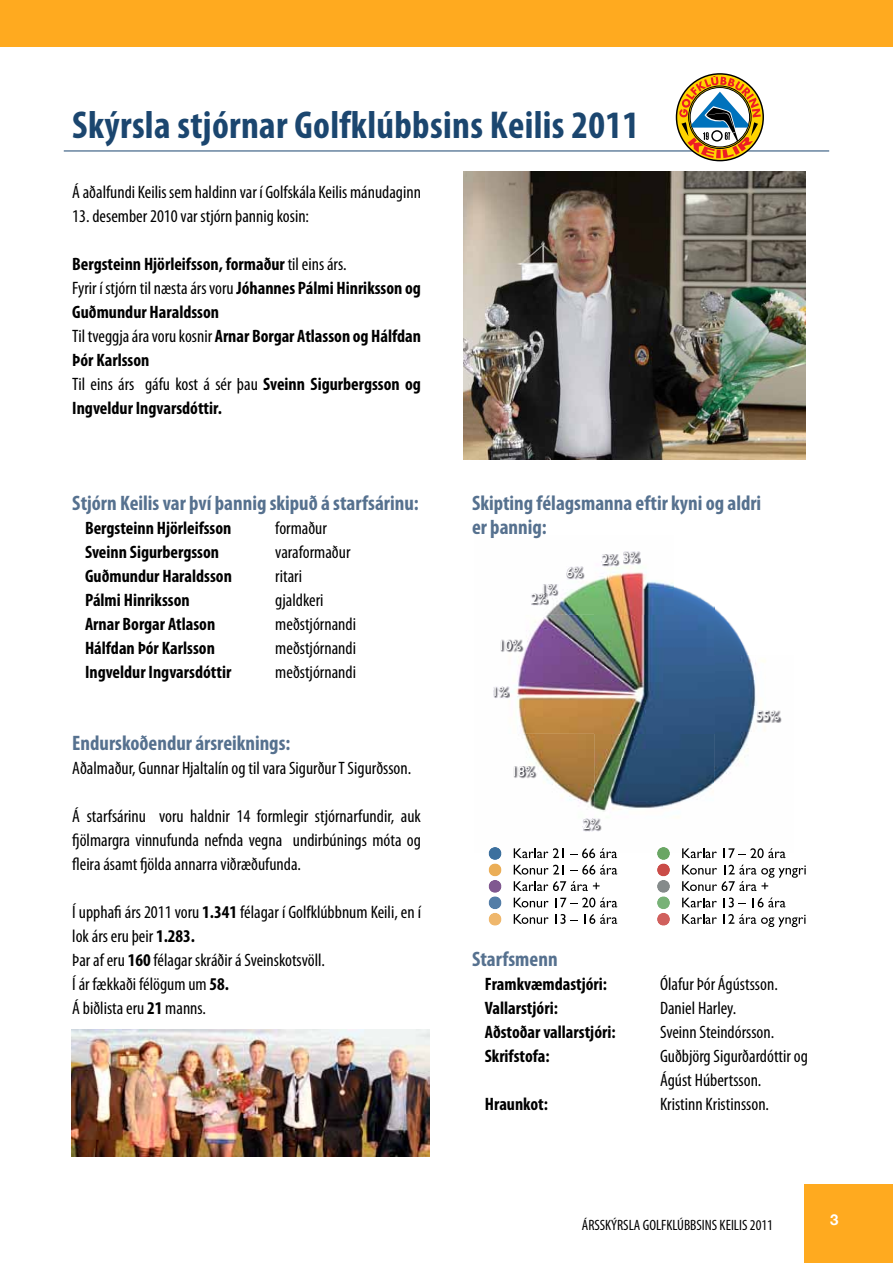
<style>
.page{position:relative;width:893px;height:1263px;background:#fff}
.page>*{position:absolute;margin:0;border:0;box-sizing:border-box;transform-origin:0 0}
.t1{font:700 condensed 39px "Myriad Pro";letter-spacing:.01em;color:#1b466f}
.t2{font:700 condensed 21px/24px "Myriad Pro";color:#56718f}
.t3{font:condensed 18px/24px "Myriad Pro";color:#000}
.t4{font:700 condensed 18px/24px "Myriad Pro";color:#000}
.t5{font:condensed 15px "Myriad Pro";color:#000}
.t6{font:700 15px "Helvetica Neue";color:#fff}
.t7{font:13.8px "Gill Sans";color:#fff}
.s1{font-weight:400}
.s2{font-weight:700}
</style>
<div class="page">
<div style="left:804px;top:1184px;width:89px;height:79px;background:#ffaa1f"></div>
<div style="left:0;top:0;width:893px;height:47px;background:#ffaa1f"></div>
<img style="left:493px;top:551px;width:289px;height:301px">
<img style="left:756px;top:710px;width:25px;height:13px">
<img style="left:583px;top:819px;width:18px;height:12px">
<img style="left:513px;top:766px;width:23px;height:13px">
<img style="left:494px;top:686px;width:16px;height:13px">
<img style="left:500px;top:640px;width:23px;height:12px">
<img style="left:531px;top:593px;width:18px;height:13px">
<img style="left:531px;top:594px;width:16px;height:9px">
<img style="left:543px;top:584px;width:16px;height:13px">
<svg style="left:543px;top:593px;width:6px;height:4px"></svg>
<img style="left:567px;top:567px;width:18px;height:12px">
<img style="left:601px;top:554px;width:19px;height:13px">
<img style="left:623px;top:552px;width:18px;height:12px">
<hr style="left:64px;top:151px;width:765px;height:1px;background:#1b466f">
<img style="left:463px;top:171px;width:343px;height:288px">
<svg style="left:514px;top:848px;width:50px;height:10px"></svg>
<svg style="left:570px;top:848px;width:47px;height:10px"></svg>
<svg style="left:682px;top:848px;width:35px;height:10px"></svg>
<svg style="left:724px;top:848px;width:61px;height:10px"></svg>
<svg style="left:514px;top:865px;width:50px;height:9px"></svg>
<svg style="left:570px;top:865px;width:47px;height:9px"></svg>
<svg style="left:514px;top:881px;width:86px;height:10px"></svg>
<svg style="left:682px;top:865px;width:124px;height:26px"></svg>
<svg style="left:514px;top:898px;width:35px;height:9px"></svg>
<svg style="left:555px;top:897px;width:62px;height:10px"></svg>
<svg style="left:682px;top:898px;width:35px;height:9px"></svg>
<svg style="left:724px;top:897px;width:22px;height:10px"></svg>
<svg style="left:753px;top:897px;width:32px;height:10px"></svg>
<svg style="left:488px;top:847px;width:14px;height:79px"></svg>
<svg style="left:514px;top:914px;width:35px;height:10px"></svg>
<svg style="left:555px;top:914px;width:23px;height:10px"></svg>
<svg style="left:584px;top:914px;width:33px;height:10px"></svg>
<svg style="left:656px;top:847px;width:15px;height:79px"></svg>
<svg style="left:682px;top:914px;width:35px;height:10px"></svg>
<svg style="left:724px;top:914px;width:82px;height:13px"></svg>
<img style="left:72px;top:1030px;width:358px;height:127px">
<svg style="left:679px;top:76px;width:82px;height:82px"></svg>
<h1 class="t1" style="left:72px;top:101px;width:568px">Skýrsla stjórnar Golfklúbbsins Keilis 2011</h1>
<p class="t3" style="left:72px;top:180px;width:350px">Á aðalfundi Keilis sem haldinn var í Golfskála Keilis mánudaginn</p>
<p class="t3" style="left:72px;top:204px;width:238px">13. desember 2010 var stjórn þannig kosin:</p>
<p class="t4" style="left:72px;top:252px;width:350px">Bergsteinn Hjörleifsson, formaður <span class="s1">til eins árs.<br>Fyrir í stjórn til næsta árs voru</span> Jóhannes Pálmi Hinriksson og Guðmundur Haraldsson<br><span class="s1">Til tveggja ára voru kosnir</span> Arnar Borgar Atlasson og Hálfdan Þór Karlsson<br><span class="s1">Til eins árs gáfu kost á sér þau</span> Sveinn Sigurbergsson og Ingveldur Ingvarsdóttir.</p>
<p class="t2" style="left:72px;top:491px;width:348px">Stjórn Keilis var því þannig skipuð á starfsárinu:</p>
<p class="t4" style="left:85px;top:516px;width:148px">Bergsteinn Hjörleifsson</p>
<p class="t3" style="left:275px;top:516px;width:53px">formaður</p>
<p class="t4" style="left:85px;top:540px;width:135px">Sveinn Sigurbergsson</p>
<p class="t3" style="left:275px;top:540px;width:77px">varaformaður</p>
<p class="t4" style="left:85px;top:564px;width:148px">Guðmundur Haraldsson</p>
<p class="t3" style="left:275px;top:564px;width:28px">ritari</p>
<p class="t4" style="left:85px;top:588px;width:106px">Pálmi Hinriksson</p>
<p class="t3" style="left:275px;top:588px;width:50px">gjaldkeri</p>
<p class="t4" style="left:85px;top:612px;width:132px">Arnar Borgar Atlason</p>
<p class="t3" style="left:275px;top:612px;width:82px">meðstjórnandi</p>
<p class="t4" style="left:85px;top:636px;width:131px">Hálfdan Þór Karlsson</p>
<p class="t3" style="left:275px;top:636px;width:82px">meðstjórnandi</p>
<p class="t4" style="left:85px;top:660px;width:148px">Ingveldur Ingvarsdóttir</p>
<p class="t3" style="left:275px;top:660px;width:82px">meðstjórnandi</p>
<p class="t2" style="left:72px;top:731px;width:220px">Endurskoðendur ársreiknings:</p>
<p class="t3" style="left:72px;top:756px;width:340px">Aðalmaður, Gunnar Hjaltalín og til vara Sigurður T Sigurðsson.</p>
<p class="t3" style="left:72px;top:804px;width:350px;text-align:justify">Á starfsárinu voru haldnir 14 formlegir stjórnarfundir, auk fjölmargra vinnufunda nefnda vegna undirbúnings móta og fleira ásamt fjölda annarra viðræðufunda.</p>
<p class="t3" style="left:72px;top:900px;width:350px">Í upphafi árs 2011 voru <span class="s2">1.341</span> félagar í Golfklúbbnum Keili, en í lok árs eru þeir <span class="s2">1.283.<br></span>Þar af eru <span class="s2">160</span> félagar skráðir á Sveinskotsvöll.<br>Í ár fækkaði félögum um <span class="s2">58.<br></span>Á biðlista eru <span class="s2">21</span> manns.</p>
<p class="t2" style="left:472px;top:491px;width:291px">Skipting félagsmanna eftir kyni og aldri er þannig:</p>
<p class="t7" style="left:541px;top:581px;width:18px">1%</p>
<p class="t7" style="left:531px;top:590px;width:18px">2%</p>
<p class="t7" style="left:566px;top:564px;width:18px">6%</p>
<p class="t7" style="left:498px;top:637px;width:25px">10%</p>
<p class="t7" style="left:492px;top:683px;width:18px">1%</p>
<p class="t7" style="left:601px;top:550px;width:39px">2% 3%</p>
<p class="t7" style="left:511px;top:763px;width:25px">18%</p>
<p class="t7" style="left:583px;top:816px;width:18px">2%</p>
<p class="t7" style="left:756px;top:708px;width:25px">55%</p>
<p class="t2" style="left:472px;top:947px;width:87px">Starfsmenn</p>
<p class="t4" style="left:485px;top:972px;width:124px">Framkvæmdastjóri:</p>
<p class="t3" style="left:660px;top:972px;width:119px">Ólafur Þór Ágústsson.</p>
<p class="t4" style="left:485px;top:996px;width:75px">Vallarstjóri:</p>
<p class="t3" style="left:660px;top:996px;width:78px">Daniel Harley.</p>
<p class="t4" style="left:485px;top:1020px;width:132px">Aðstoðar vallarstjóri:</p>
<p class="t3" style="left:660px;top:1020px;width:116px">Sveinn Steindórsson.</p>
<p class="t4" style="left:485px;top:1044px;width:66px">Skrifstofa:</p>
<p class="t3" style="left:660px;top:1044px;width:149px">Guðbjörg Sigurðardóttir og<br>Ágúst Húbertsson.</p>
<p class="t4" style="left:485px;top:1092px;width:65px">Hraunkot:</p>
<p class="t3" style="left:660px;top:1092px;width:111px">Kristinn Kristinsson.</p>
<p class="t5" style="left:582px;top:1216px;width:193px">ÁRSSKÝRSLA GOLFKLÚBBSINS KEILIS 2011</p>
<p class="t6" style="left:830px;top:1206px;width:10px">3</p>
</div>
